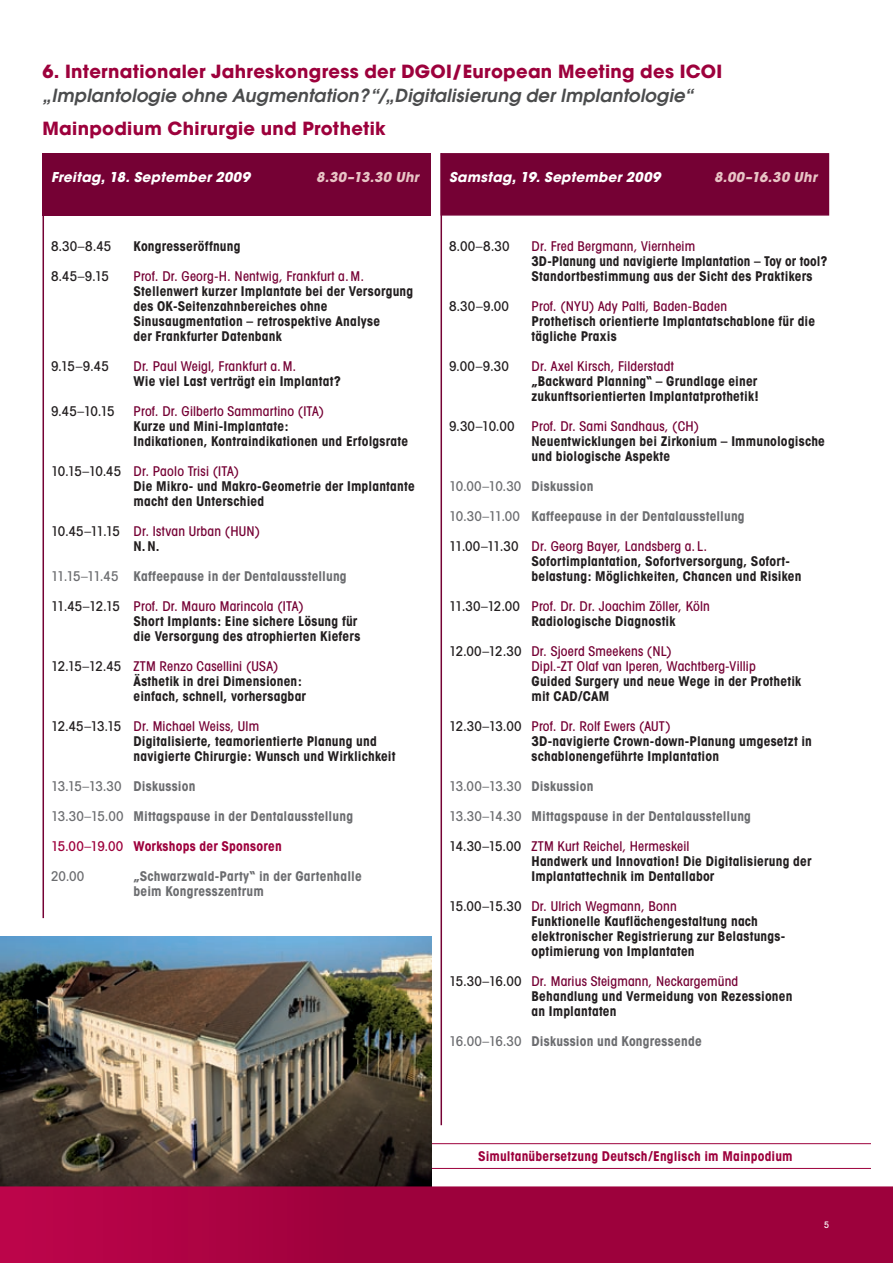
<style>
.page{position:relative;width:893px;height:1263px;background:#fff}
.page>*{position:absolute;margin:0;border:0;box-sizing:border-box;transform-origin:0 0}
.t1{font:700 18px "Avant Garde";letter-spacing:.015em;color:#9d013c}
.t2{font:italic 600 18px "Avant Garde";letter-spacing:.015em;color:#4b4c4d}
.t3{font:700 condensed 13.5px/15px "Avant Garde";letter-spacing:.01em;color:#231f20}
.t4{font:500 condensed 13.5px/15px "Avant Garde";letter-spacing:.015em;color:#750134}
.t5{font:700 condensed 13.5px/15px "Avant Garde";letter-spacing:.015em;color:#6c6d70}
.t6{font:700 condensed 13.5px "Avant Garde";letter-spacing:.015em;color:#9d013c}
.t7{font:500 condensed 13.5px "Avant Garde";letter-spacing:-.03em;color:#6c6d70}
.t8{font:500 condensed 13.5px "Avant Garde";letter-spacing:.005em;color:#231f20}
.t9{font:italic 700 13.5px "Avant Garde";letter-spacing:.02em;color:#fff}
.t10{font:italic 700 13.5px "Avant Garde";letter-spacing:.025em;color:#e8c4c5}
.t11{font:500 condensed 9px "Avant Garde";color:#fff}
.s1{font-weight:500}
.s2{font-weight:500;color:#750134}
.s3{color:#231f20}
.s4{font-weight:700;color:#231f20}
.s5{font-weight:700}
</style>
<div class="page">
<div style="left:403px;top:1143px;width:488px;height:26px;border:1px solid #9d013c"></div>
<div style="left:872px;top:1065px;width:21px;height:121px;background:#fff"></div>
<img style="left:0;top:936px;width:431px;height:250px">
<svg style="left:0;top:1186px;width:893px;height:77px;background:#a3023f"></svg>
<div style="left:43px;top:153px;width:388px;height:63px;background:#750134"></div>
<hr style="left:43px;top:153px;width:1px;height:765px;background:#750134">
<div style="left:441px;top:153px;width:388px;height:63px;background:#750134;border:2px solid #750134"></div>
<hr style="left:441px;top:153px;width:1px;height:972px;background:#750134">
<h1 class="t1" style="left:43px;top:60px;width:681px">6. Internationaler Jahreskongress der DGOI/European Meeting des ICOI</h1>
<h1 class="t2" style="left:43px;top:84px;width:652px">„Implantologie ohne Augmentation?“/„Digitalisierung der Implantologie“</h1>
<h1 class="t1" style="left:43px;top:117px;width:345px">Mainpodium Chirurgie und Prothetik</h1>
<p class="t9" style="left:51px;top:168px;width:200px">Freitag, 18. September 2009</p>
<p class="t10" style="left:316px;top:168px;width:104px">8.30–13.30 Uhr</p>
<p class="t9" style="left:449px;top:168px;width:213px">Samstag, 19. September 2009</p>
<p class="t10" style="left:714px;top:168px;width:104px">8.00–16.30 Uhr</p>
<p class="t8" style="left:51px;top:237px;width:62px">8.30–8.45</p>
<p class="t3" style="left:134px;top:238px;width:109px">Kongresseröffnung</p>
<p class="t8" style="left:51px;top:267px;width:60px">8.45–9.15</p>
<p class="t4" style="left:134px;top:268px;width:232px">Prof. Dr. Georg-H. Nentwig, Frankfurt a.M.</p>
<p class="t3" style="left:134px;top:283px;width:281px">Stellenwert kurzer Implantate bei der Versorgung des OK-Seitenzahnbereiches ohne Sinusaugmentation – retrospektive Analyse<br>der Frankfurter Datenbank</p>
<p class="t8" style="left:51px;top:357px;width:59px">9.15–9.45</p>
<p class="t4" style="left:134px;top:358px;width:164px">Dr. Paul Weigl, Frankfurt a.M.</p>
<p class="t3" style="left:134px;top:373px;width:209px">Wie viel Last verträgt ein Implantat?</p>
<p class="t8" style="left:51px;top:402px;width:65px">9.45–10.15</p>
<p class="t4" style="left:134px;top:403px;width:192px">Prof. Dr. Gilberto Sammartino (ITA)</p>
<p class="t3" style="left:134px;top:418px;width:276px">Kurze und Mini-Implantate:<br>Indikationen, Kontraindikationen und Erfolgsrate</p>
<p class="t3" style="left:134px;top:463px;width:283px;text-indent:-82px"><span class="s1">10.15–10.45</span> <span class="s2">Dr. Paolo Trisi (ITA)<br></span>Die Mikro- und Makro-Geometrie der Implantante macht den Unterschied</p>
<p class="t4" style="left:134px;top:523px;width:128px;text-indent:-82px"><span class="s3">10.45–11.15</span> Dr. Istvan Urban (HUN)<br><span class="s4">N.N.</span></p>
<p class="t5" style="left:51px;top:568px;width:297px"><span class="s1">11.15–11.45</span> Kaffeepause in der Dentalausstellung</p>
<p class="t3" style="left:134px;top:598px;width:228px;text-indent:-82px"><span class="s1">11.45–12.15</span> <span class="s2">Prof. Dr. Mauro Marincola (ITA)<br></span>Short Implants: Eine sichere Lösung für die Versorgung des atrophierten Kiefers</p>
<p class="t3" style="left:134px;top:658px;width:174px;text-indent:-82px"><span class="s1">12.15–12.45</span> <span class="s2">ZTM Renzo Casellini (USA)<br></span>Ästhetik in drei Dimensionen: einfach, schnell, vorhersagbar</p>
<p class="t3" style="left:134px;top:718px;width:264px;text-indent:-82px"><span class="s1">12.45–13.15</span> <span class="s2">Dr. Michael Weiss, Ulm<br></span>Digitalisierte, teamorientierte Planung und navigierte Chirurgie: Wunsch und Wirklichkeit</p>
<p class="t7" style="left:51px;top:777px;width:146px">13.15–13.30 <span class="s5">Diskussion</span></p>
<p class="t5" style="left:51px;top:808px;width:304px"><span class="s1">13.30–15.00</span> Mittagspause in der Dentalausstellung</p>
<p class="t6" style="left:51px;top:837px;width:232px"><span class="s1">15.00–19.00</span> Workshops der Sponsoren</p>
<p class="t7" style="left:51px;top:867px;width:35px">20.00</p>
<p class="t5" style="left:134px;top:868px;width:230px">„Schwarzwald-Party“ in der Gartenhalle beim Kongresszentrum</p>
<p class="t8" style="left:449px;top:237px;width:62px">8.00–8.30</p>
<p class="t4" style="left:532px;top:238px;width:165px">Dr. Fred Bergmann, Viernheim</p>
<p class="t3" style="left:531px;top:253px;width:297px">3D-Planung und navigierte Implantation – Toy or tool?<br>Standortbestimmung aus der Sicht des Praktikers</p>
<p class="t8" style="left:449px;top:297px;width:62px">8.30–9.00</p>
<p class="t4" style="left:531px;top:298px;width:197px">Prof. (NYU) Ady Palti, Baden-Baden</p>
<p class="t3" style="left:531px;top:313px;width:285px">Prothetisch orientierte Implantatschablone für die tägliche Praxis</p>
<p class="t8" style="left:449px;top:357px;width:61px">9.00–9.30</p>
<p class="t4" style="left:531px;top:358px;width:144px">Dr. Axel Kirsch, Filderstadt</p>
<p class="t3" style="left:531px;top:373px;width:229px">„Backward Planning“ – Grundlage einer zukunftsorientierten Implantatprothetik!</p>
<p class="t3" style="left:531px;top:418px;width:295px;text-indent:-82px"><span class="s1">9.30–10.00</span> <span class="s2">Prof. Dr. Sami Sandhaus, (CH)<br></span>Neuentwicklungen bei Zirkonium – Immunologische und biologische Aspekte</p>
<p class="t7" style="left:449px;top:477px;width:146px">10.00–10.30 <span class="s5">Diskussion</span></p>
<p class="t5" style="left:449px;top:508px;width:297px"><span class="s1">10.30–11.00</span> Kaffeepause in der Dentalausstellung</p>
<p class="t3" style="left:531px;top:538px;width:271px;text-indent:-82px"><span class="s1">11.00–11.30</span> <span class="s2">Dr. Georg Bayer, Landsberg a. L.<br></span>Sofortimplantation, Sofortversorgung, Sofort&shy;belastung: Möglichkeiten, Chancen und Risiken</p>
<p class="t4" style="left:531px;top:598px;width:180px;text-indent:-82px"><span class="s3">11.30–12.00</span> Prof. Dr. Dr. Joachim Zöller, Köln<br><span class="s4">Radiologische Diagnostik</span></p>
<p class="t4" style="left:531px;top:643px;width:226px;text-indent:-82px"><span class="s3">12.00–12.30</span> Dr. Sjoerd Smeekens (NL)<br>Dipl.-ZT Olaf van Iperen, Wachtberg-Villip</p>
<p class="t3" style="left:531px;top:673px;width:271px">Guided Surgery und neue Wege in der Prothetik mit CAD/CAM</p>
<p class="t3" style="left:531px;top:718px;width:282px;text-indent:-82px"><span class="s1">12.30–13.00</span> <span class="s2">Prof. Dr. Rolf Ewers (AUT)<br></span>3D-navigierte Crown-down-Planung umgesetzt in schablonengeführte Implantation</p>
<p class="t7" style="left:449px;top:777px;width:146px">13.00–13.30 <span class="s5">Diskussion</span></p>
<p class="t5" style="left:449px;top:808px;width:304px"><span class="s1">13.30–14.30</span> Mittagspause in der Dentalausstellung</p>
<p class="t3" style="left:531px;top:838px;width:281px;text-indent:-82px"><span class="s1">14.30–15.00</span> <span class="s2">ZTM Kurt Reichel, Hermeskeil<br></span>Handwerk und Innovation! Die Digitalisierung der<br>Implantattechnik im Dentallabor</p>
<p class="t3" style="left:531px;top:898px;width:254px;text-indent:-82px"><span class="s1">15.00–15.30</span> <span class="s2">Dr. Ulrich Wegmann, Bonn<br></span>Funktionelle Kauflächengestaltung nach elektronischer Registrierung zur Belastungs&shy;optimierung von Implantaten</p>
<p class="t3" style="left:531px;top:973px;width:262px;text-indent:-82px"><span class="s1">15.30–16.00</span> <span class="s2">Dr. Marius Steigmann, Neckargemünd<br></span>Behandlung und Vermeidung von Rezessionen an Implantaten</p>
<p class="t5" style="left:449px;top:1033px;width:254px"><span class="s1">16.00–16.30</span> Diskussion und Kongressende</p>
<p class="t6" style="left:478px;top:1147px;width:316px">Simultanübersetzung Deutsch/Englisch im Mainpodium</p>
<p class="t11" style="left:824px;top:1219px;width:7px">5</p>
</div>
